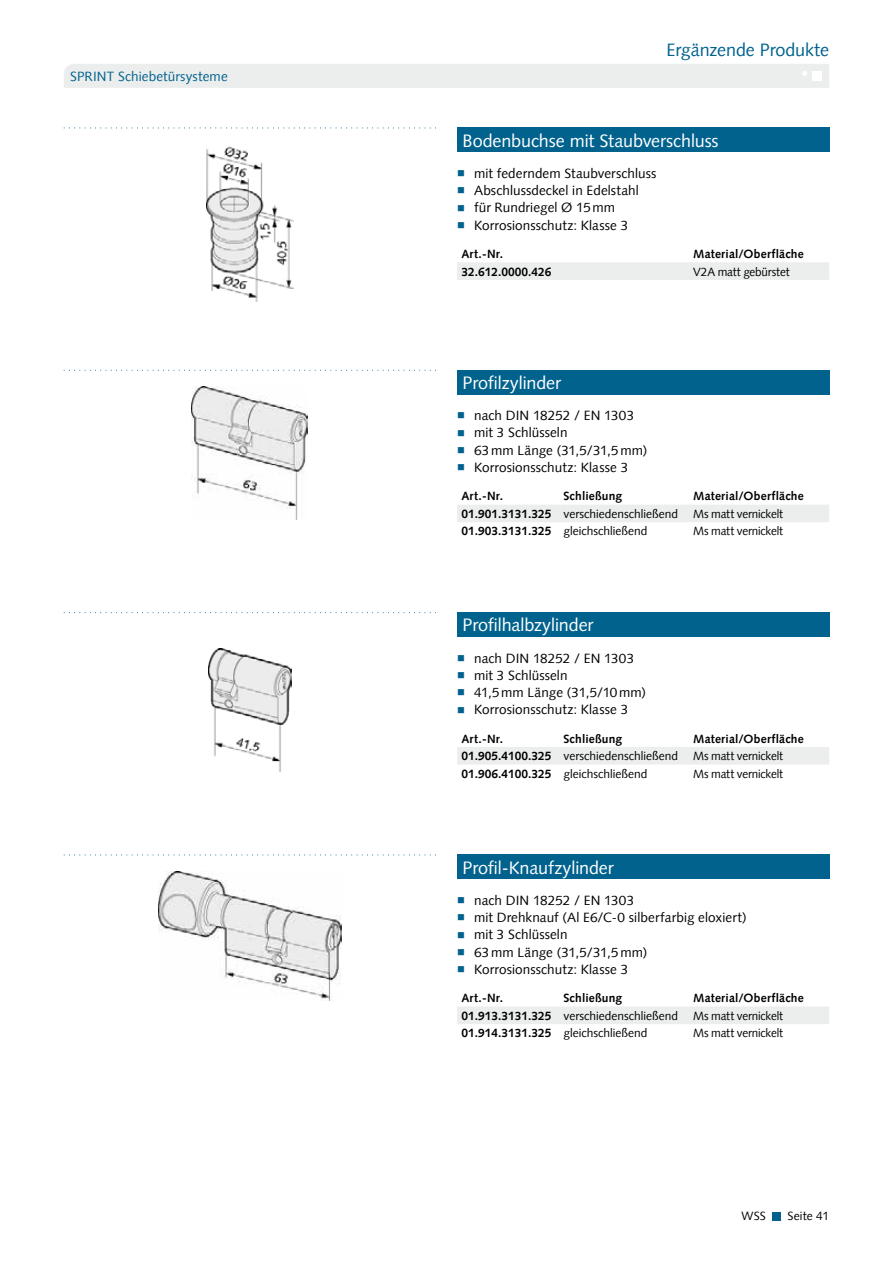
<style>
.page{position:relative;width:893px;height:1263px;background:#fff}
.page>*{position:absolute;margin:0;border:0;box-sizing:border-box;transform-origin:0 0}
.t1{font:18px "Syntax";letter-spacing:-.005em;color:#fff}
.t2{font:18px "Syntax Com";letter-spacing:-.01em;color:#00628d}
.t3{font:13.5px/17.2px "Syntax Com";letter-spacing:.005em;color:#000}
.t4{font:13.5px "Syntax Com";letter-spacing:.01em;color:#00628d}
.t5{font:12px "Syntax Com";color:#000}
.t6{font:700 12px "Syntax Com";letter-spacing:.015em;color:#000}
.s1{font-weight:700}
</style>
<div class="page">
<div style="left:772px;top:1212px;width:9px;height:8px;background:#00628d"></div>
<div style="left:64px;top:64px;width:765px;height:24px;background:#eceded"></div>
<div style="left:813px;top:71px;width:9px;height:9px;background:#fff"></div>
<svg style="left:64px;top:128px;width:372px;height:1px"></svg>
<div style="left:457px;top:128px;width:372px;height:24px;background:#00628d"></div>
<div style="left:457px;top:262px;width:372px;height:18px;background:#eceded"></div>
<img style="left:207px;top:146px;width:86px;height:155px">
<svg style="left:64px;top:612px;width:372px;height:1px"></svg>
<div style="left:457px;top:612px;width:372px;height:25px;background:#00628d"></div>
<div style="left:457px;top:747px;width:372px;height:17px;background:#eceded"></div>
<img style="left:208px;top:648px;width:84px;height:123px">
<svg style="left:64px;top:370px;width:372px;height:1px"></svg>
<div style="left:457px;top:370px;width:372px;height:24px;background:#00628d"></div>
<div style="left:457px;top:505px;width:372px;height:17px;background:#eceded"></div>
<img style="left:192px;top:387px;width:116px;height:133px">
<svg style="left:64px;top:854px;width:372px;height:1px"></svg>
<div style="left:457px;top:854px;width:372px;height:25px;background:#00628d"></div>
<div style="left:457px;top:1007px;width:372px;height:17px;background:#eceded"></div>
<img style="left:158px;top:871px;width:183px;height:129px">
<p class="t4" style="left:70px;top:68px;width:159px">SPRINT Schiebetürsysteme</p>
<h1 class="t2" style="left:666px;top:39px;width:164px">Ergänzende Produkte</h1>
<h1 class="t1" style="left:463px;top:130px;width:257px">Bodenbuchse mit Staubverschluss</h1>
<p class="t3" style="left:474px;top:165px;width:184px">mit federndem Staubverschluss<br>Abschlussdeckel in Edelstahl für Rundriegel Ø 15mm<br>Korrosionsschutz: Klasse 3</p>
<p class="t6" style="left:461px;top:247px;width:43px">Art.-Nr.</p>
<p class="t6" style="left:693px;top:247px;width:112px">Material/Oberfläche</p>
<p class="t6" style="left:461px;top:264px;width:92px">32.612.0000.426</p>
<p class="t5" style="left:693px;top:264px;width:98px">V2A matt gebürstet</p>
<h1 class="t1" style="left:463px;top:372px;width:100px">Profilzylinder</h1>
<p class="t3" style="left:474px;top:407px;width:175px">nach DIN 18252 / EN 1303 mit 3 Schlüsseln<br>63mm Länge (31,5/31,5mm)<br>Korrosionsschutz: Klasse 3</p>
<p class="t6" style="left:461px;top:489px;width:43px">Art.-Nr.</p>
<p class="t6" style="left:563px;top:489px;width:60px">Schließung</p>
<p class="t6" style="left:693px;top:489px;width:112px">Material/Oberfläche</p>
<p class="t5" style="left:461px;top:507px;width:218px"><span class="s1">01.901.3131.325</span> verschiedenschließend</p>
<p class="t5" style="left:693px;top:507px;width:91px">Ms matt vernickelt</p>
<p class="t5" style="left:461px;top:524px;width:188px"><span class="s1">01.903.3131.325</span> gleichschließend</p>
<p class="t5" style="left:693px;top:524px;width:91px">Ms matt vernickelt</p>
<h1 class="t1" style="left:463px;top:614px;width:132px">Profilhalbzylinder</h1>
<p class="t3" style="left:474px;top:649px;width:173px">nach DIN 18252 / EN 1303 mit 3 Schlüsseln<br>41,5mm Länge (31,5/10mm)<br>Korrosionsschutz: Klasse 3</p>
<p class="t6" style="left:461px;top:731px;width:43px">Art.-Nr.</p>
<p class="t6" style="left:563px;top:731px;width:60px">Schließung</p>
<p class="t6" style="left:693px;top:731px;width:112px">Material/Oberfläche</p>
<p class="t5" style="left:461px;top:749px;width:218px"><span class="s1">01.905.4100.325</span> verschiedenschließend</p>
<p class="t5" style="left:693px;top:749px;width:91px">Ms matt vernickelt</p>
<p class="t5" style="left:461px;top:766px;width:188px"><span class="s1">01.906.4100.325</span> gleichschließend</p>
<p class="t5" style="left:693px;top:766px;width:91px">Ms matt vernickelt</p>
<h1 class="t1" style="left:463px;top:857px;width:153px">Profil-Knaufzylinder</h1>
<p class="t3" style="left:474px;top:891px;width:274px">nach DIN 18252 / EN 1303<br>mit Drehknauf (Al E6/C-0 silberfarbig eloxiert) mit 3 Schlüsseln<br>63mm Länge (31,5/31,5mm)<br>Korrosionsschutz: Klasse 3</p>
<p class="t6" style="left:461px;top:991px;width:43px">Art.-Nr.</p>
<p class="t6" style="left:563px;top:991px;width:60px">Schließung</p>
<p class="t6" style="left:693px;top:991px;width:112px">Material/Oberfläche</p>
<p class="t5" style="left:461px;top:1008px;width:218px"><span class="s1">01.913.3131.325</span> verschiedenschließend</p>
<p class="t5" style="left:693px;top:1008px;width:91px">Ms matt vernickelt</p>
<p class="t5" style="left:461px;top:1026px;width:188px"><span class="s1">01.914.3131.325</span> gleichschließend</p>
<p class="t5" style="left:693px;top:1026px;width:91px">Ms matt vernickelt</p>
<p class="t5" style="left:742px;top:1209px;width:26px">WSS</p>
<p class="t5" style="left:787px;top:1209px;width:43px">Seite 41</p>
</div>
